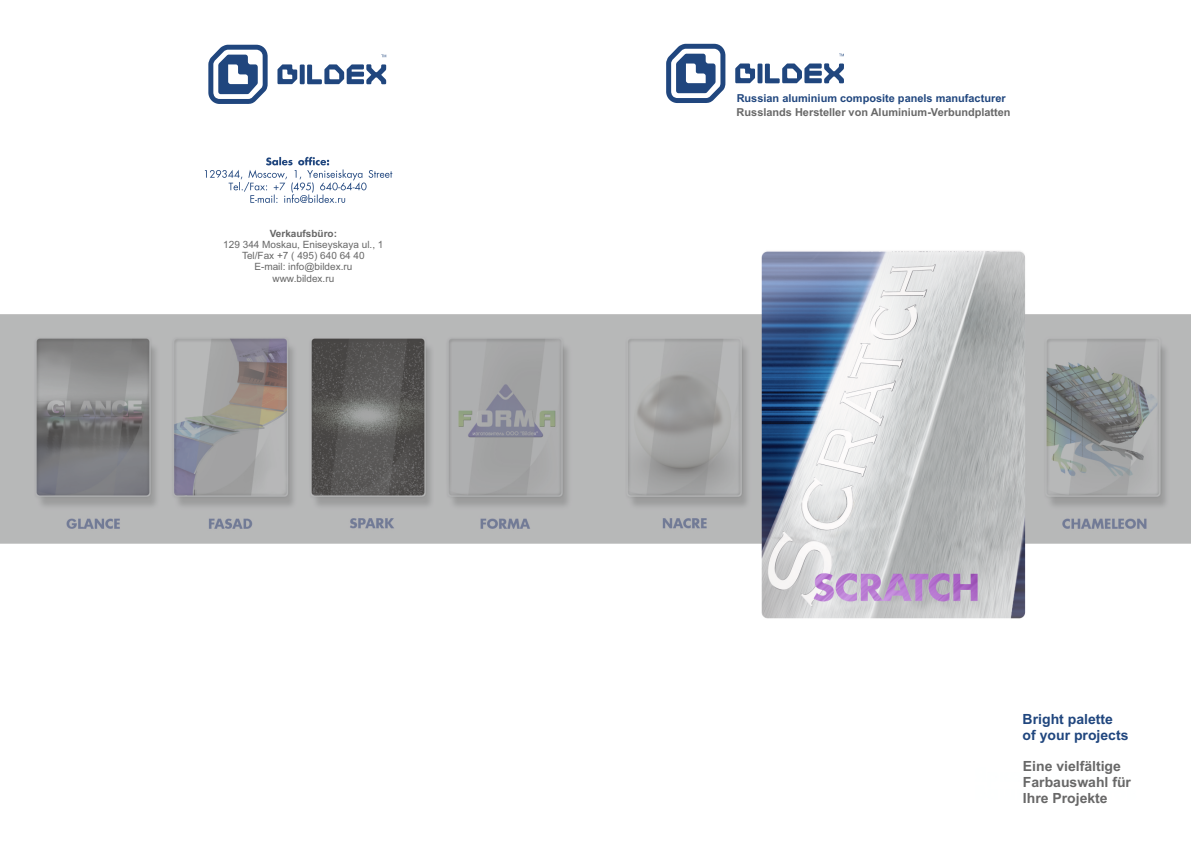
<style>
.page{position:relative;width:1191px;height:842px;background:#fff}
.page>*{position:absolute;margin:0;border:0;box-sizing:border-box;transform-origin:0 0}
.t1{font:700 14px/15.6px "Arial";color:#686868}
.t2{font:700 14px/15.6px "Arial";color:#20467e}
.t3{font:700 10.9px "Arial";color:#686868}
.t4{font:700 10.9px "Arial";color:#20467e}
.t5{font:10px/11.2px "Arial";color:#686868;text-align:center}
.t6{font:700 10px "Arial";color:#686868}
</style>
<div class="page">
<img style="left:0;top:43px;width:1191px;height:576px">
<svg style="left:208px;top:45px;width:60px;height:59px"></svg>
<svg style="left:277px;top:64px;width:109px;height:20px"></svg>
<svg style="left:205px;top:157px;width:187px;height:46px"></svg>
<svg style="left:666px;top:44px;width:59px;height:59px"></svg>
<svg style="left:735px;top:63px;width:109px;height:20px"></svg>
<p class="t6" style="left:270px;top:230px;width:69px">Verkaufsbüro:</p>
<p class="t5" style="left:223px;top:240px;width:162px">129 344 Moskau, Eniseyskaya ul., 1<br>Tel/Fax +7 ( 495) 640 64 40<br>E-mail: info@bildex.ru www.bildex.ru</p>
<p class="t4" style="left:736px;top:94px;width:270px">Russian aluminium composite panels manufacturer</p>
<p class="t3" style="left:736px;top:108px;width:275px">Russlands Hersteller von Aluminium-Verbundplatten</p>
<h1 class="t2" style="left:1022px;top:713px;width:107px">Bright palette of your projects</h1>
<h1 class="t1" style="left:1023px;top:760px;width:110px">Eine vielfältige<br>Farbauswahl für<br>Ihre Projekte</h1>
</div>
